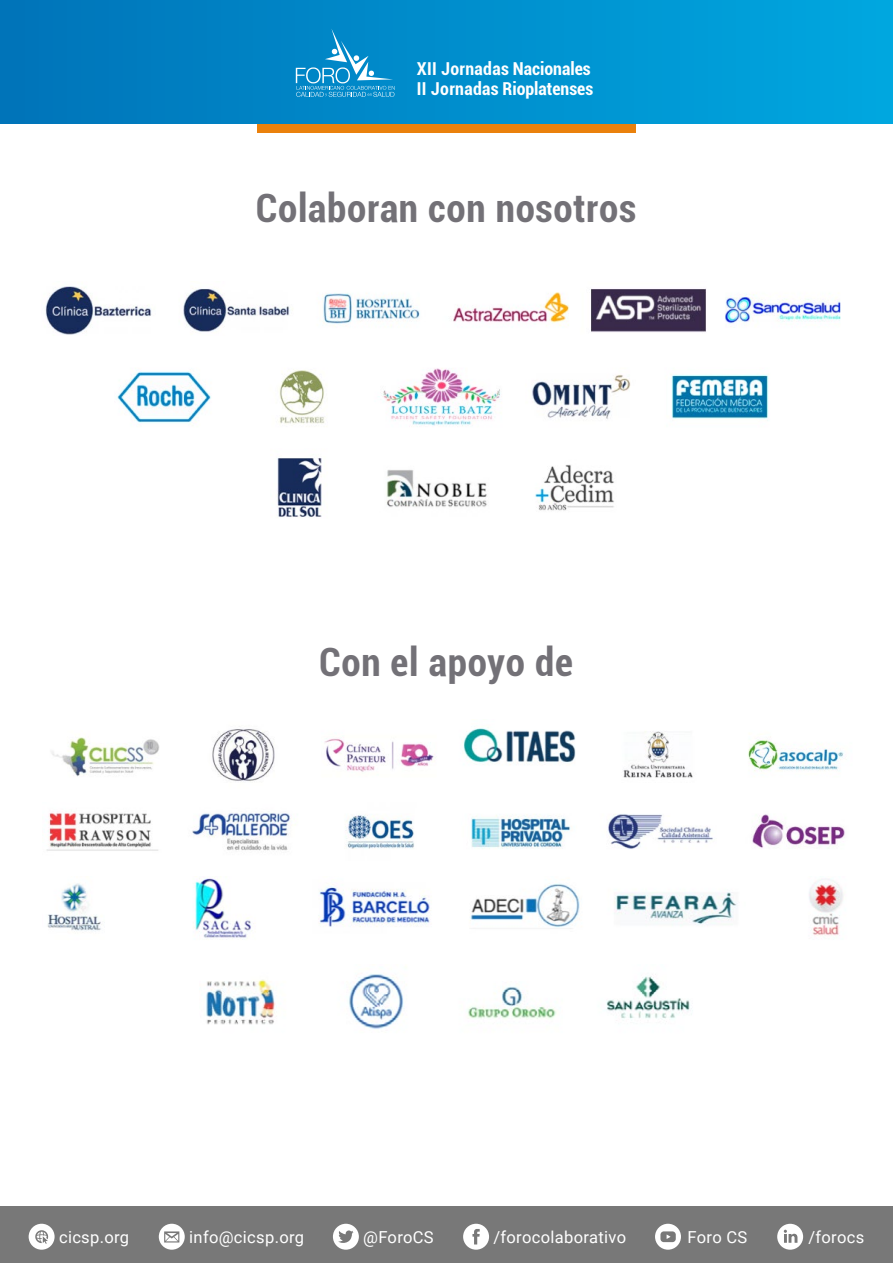
<style>
.page{position:relative;width:893px;height:1263px;background:#fff}
.page>*{position:absolute;margin:0;border:0;box-sizing:border-box;transform-origin:0 0}
.t1{font:700 condensed 39px "Roboto";letter-spacing:.02em;color:#737177}
.t2{font:700 condensed 17.85px/20.1px "Roboto";color:#fff}
.t3{font:16.5px "Roboto";letter-spacing:.02em;color:#fff}
</style>
<div class="page">
<div style="left:257px;top:114px;width:379px;height:19px;background:#ea810c"></div>
<div style="left:0;top:0;width:893px;height:123px;background:linear-gradient(to right,#0073b9,#00a7e0)"></div>
<svg style="left:296px;top:29px;width:99px;height:68px;background:#2297cf"></svg>
<img style="left:277px;top:458px;width:337px;height:59px">
<div style="left:0;top:1206px;width:893px;height:57px;background:#787878"></div>
<svg style="left:29px;top:1224px;width:26px;height:26px"></svg>
<svg style="left:159px;top:1224px;width:26px;height:26px"></svg>
<svg style="left:333px;top:1224px;width:26px;height:26px"></svg>
<svg style="left:463px;top:1224px;width:26px;height:26px"></svg>
<svg style="left:655px;top:1224px;width:26px;height:26px"></svg>
<svg style="left:777px;top:1224px;width:26px;height:26px"></svg>
<img style="left:725px;top:294px;width:116px;height:30px">
<img style="left:45px;top:286px;width:661px;height:49px">
<img style="left:117px;top:368px;width:652px;height:58px">
<img style="left:51px;top:728px;width:793px;height:54px">
<img style="left:47px;top:812px;width:798px;height:39px">
<img style="left:47px;top:878px;width:796px;height:60px">
<img style="left:206px;top:974px;width:484px;height:55px">
<p class="t2" style="left:417px;top:58px;width:178px">XII Jornadas Nacionales<br>II Jornadas Rioplatenses</p>
<h1 class="t1" style="left:256px;top:181px;width:382px">Colaboran con nosotros</h1>
<h1 class="t1" style="left:319px;top:635px;width:255px">Con el apoyo de</h1>
<p class="t3" style="left:59px;top:1226px;width:72px">cicsp.org</p>
<p class="t3" style="left:189px;top:1226px;width:116px">info@cicsp.org</p>
<p class="t3" style="left:363px;top:1226px;width:72px">@ForoCS</p>
<p class="t3" style="left:493px;top:1226px;width:134px">/forocolaborativo</p>
<p class="t3" style="left:688px;top:1226px;width:61px">Foro CS</p>
<p class="t3" style="left:808px;top:1226px;width:57px">/forocs</p>
</div>
